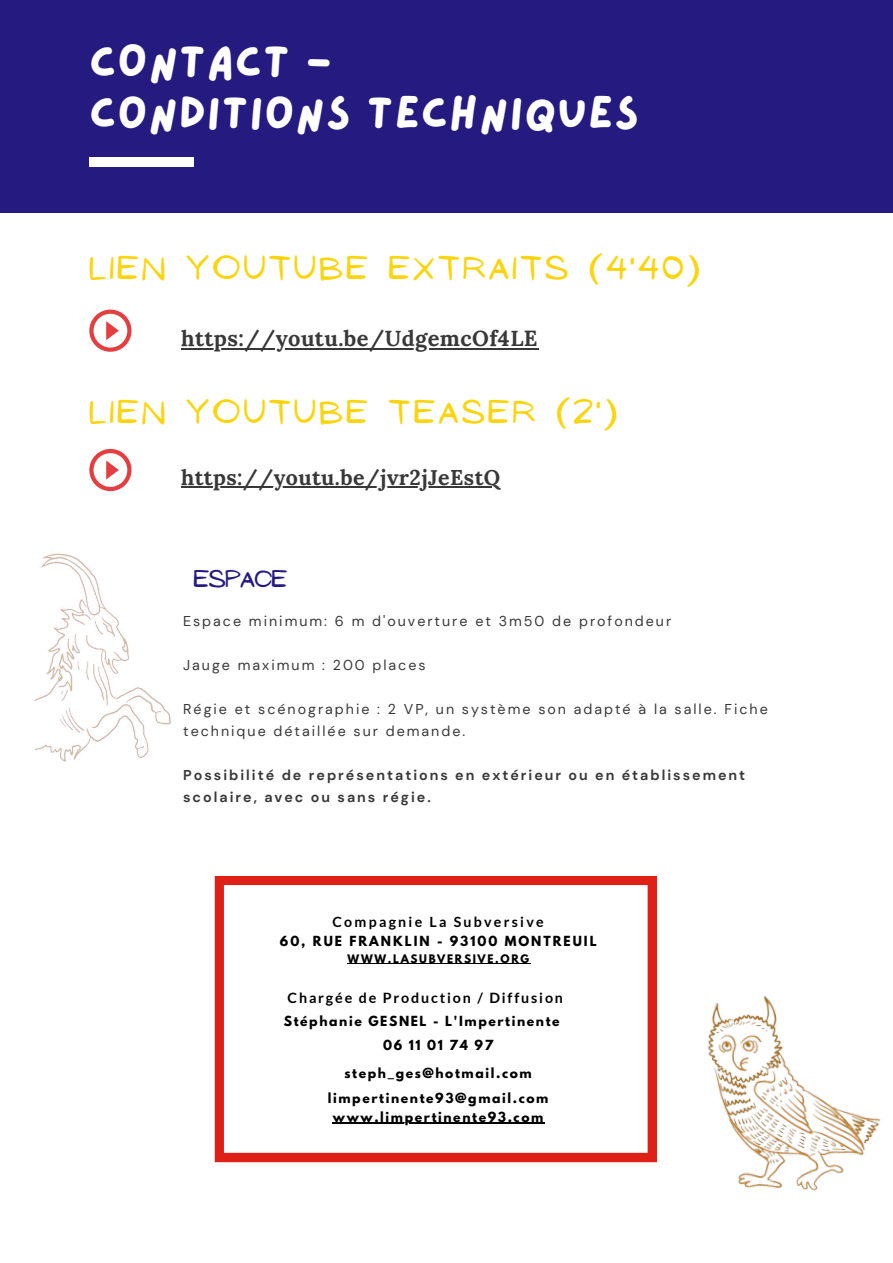
<style>
.page{position:relative;width:893px;height:1263px;background:#fff}
.page>*{position:absolute;margin:0;border:0;box-sizing:border-box;transform-origin:0 0}
.t1{font:46.5px/51.2px "Lazydog";letter-spacing:.02em;color:#fff}
.t2{font:30px "NF Ananias Regular";letter-spacing:.1em;color:#fad50d}
.t3{font:22.05px "NF Ananias Regular";letter-spacing:-.03em;color:#251a80}
.t4{font:700 21.83px "Lora";letter-spacing:.02em;color:#383838}
.t5{font:700 21.38px "Lora";letter-spacing:.02em;color:#383838}
.t6{font:14.25px/21.9px "DM Sans";letter-spacing:.14em;color:#383838}
.t7{font:700 14.25px/21.9px "DM Sans";letter-spacing:.14em;color:#383838}
.t8{font:700 14.25px "Lato";letter-spacing:.13em;color:#000}
.t9{font:700 14.17px "Lato";letter-spacing:.16em;color:#000}
.t10{font:700 12.38px/23.9px "League Spartan";letter-spacing:.13em;color:#000}
.t11{font:700 12.38px "League Spartan";letter-spacing:.16em;color:#000}
.t12{font:700 10.43px "League Spartan";letter-spacing:.16em;color:#000}
</style>
<div class="page">
<div style="left:0;top:0;width:893px;height:212px;background:#251a80"></div>
<div style="left:89px;top:157px;width:105px;height:10px;background:#fff"></div>
<svg style="left:89px;top:310px;width:42px;height:42px"></svg>
<hr style="left:181px;top:348px;width:357px;height:2px;background:#383838">
<hr style="left:181px;top:486px;width:320px;height:2px;background:#383838">
<svg style="left:215px;top:876px;width:442px;height:286px"></svg>
<hr style="left:348px;top:963px;width:183px;height:1px;background:#000">
<hr style="left:333px;top:1123px;width:212px;height:1px;background:#000">
<img style="left:622px;top:915px;width:259px;height:276px">
<img style="left:35px;top:448px;width:137px;height:314px">
<h1 class="t1" style="left:89px;top:38px;width:551px">CONTACT -<br>CONDITIONS TECHNIQUES</h1>
<h2 class="t2" style="left:89px;top:251px;width:612px">LIEN YOUTUBE EXTRAITS (4'40)</h2>
<h3 class="t4" style="left:181px;top:324px;width:358px">https://youtu.be/UdgemcOf4LE</h3>
<h2 class="t2" style="left:89px;top:395px;width:529px">LIEN YOUTUBE TEASER (2')</h2>
<h3 class="t5" style="left:181px;top:464px;width:321px">https://youtu.be/jvr2jJeEstQ</h3>
<h3 class="t3" style="left:193px;top:566px;width:95px">ESPACE</h3>
<p class="t6" style="left:183px;top:611px;width:489px">Espace minimum: 6 m d'ouverture et 3m50 de profondeur</p>
<p class="t6" style="left:183px;top:654px;width:244px">Jauge maximum : 200 places</p>
<p class="t6" style="left:183px;top:698px;width:586px">Régie et scénographie : 2 VP, un système son adapté à la salle. Fiche technique détaillée sur demande.</p>
<p class="t7" style="left:183px;top:764px;width:563px">Possibilité de représentations en extérieur ou en établissement scolaire, avec ou sans régie.</p>
<p class="t9" style="left:332px;top:913px;width:213px">Compagnie La Subversive</p>
<p class="t11" style="left:280px;top:935px;width:318px">60, RUE FRANKLIN - 93100 MONTREUIL</p>
<p class="t12" style="left:348px;top:953px;width:183px">WWW.LASUBVERSIVE.ORG</p>
<p class="t8" style="left:288px;top:988px;width:277px">Chargée de Production / Diffusion</p>
<p class="t10" style="left:383px;top:1011px;width:178px;text-indent:-99px">Stéphanie GESNEL - L'Impertinente<br>06 11 01 74 97</p>
<p class="t10" style="left:328px;top:1063px;width:222px;line-height:24.2px;text-align:center">steph_ges@hotmail.com limpertinente93@gmail.com</p>
<p class="t10" style="left:333px;top:1106px;width:212px">www.limpertinente93.com</p>
</div>
